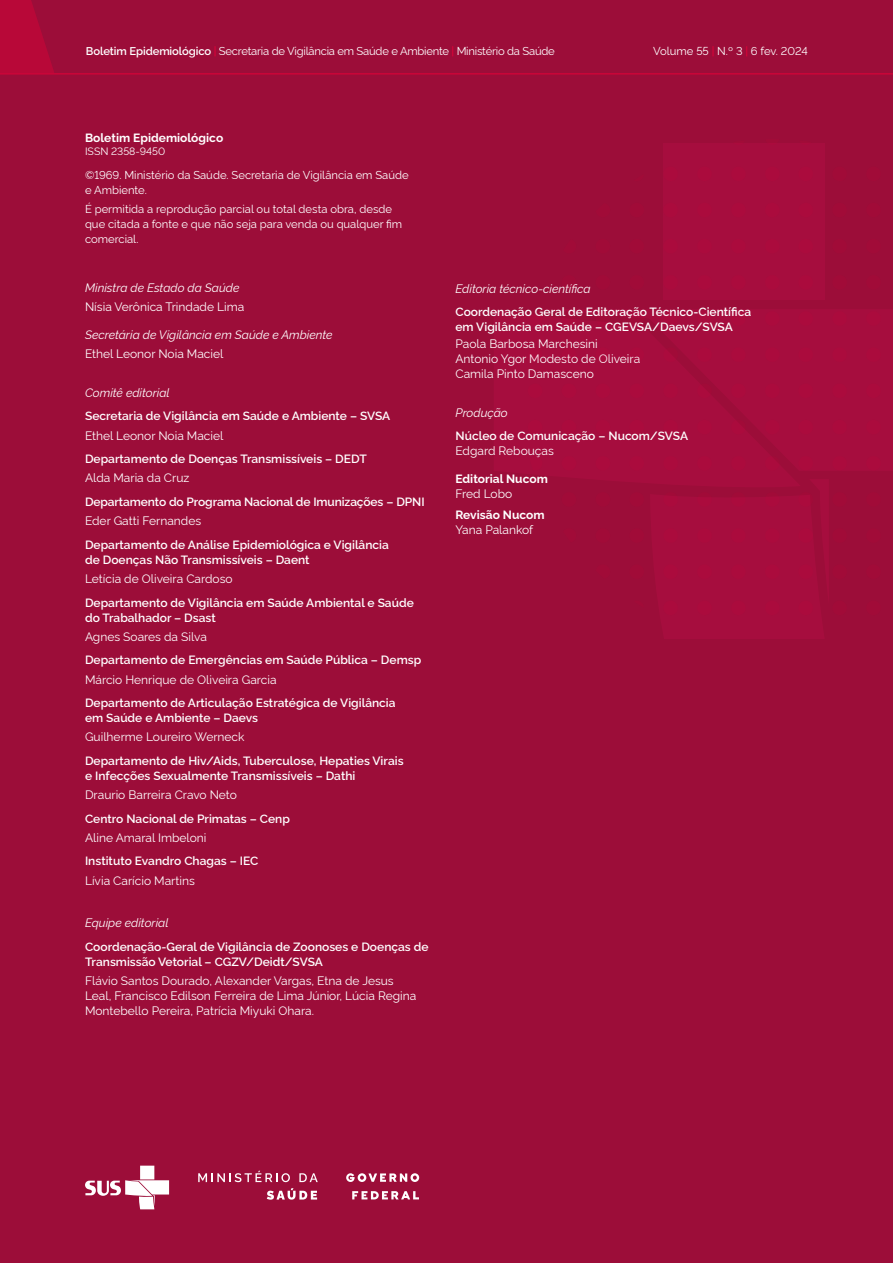
<style>
.page{position:relative;width:893px;height:1263px;background:#fff}
.page>*{position:absolute;margin:0;border:0;box-sizing:border-box;transform-origin:0 0}
.t1{font:600 12px/15px "Rawline";color:#fff}
.t2{font:12px/15px "Rawline";color:#fff}
.t3{font:italic 12px "Rawline";color:#fff}
.t4{font:700 12px "Rawline";color:#fff}
.t5{font:11.25px/15px "Rawline";color:#fff}
.t6{font:11.25px "Rawline";letter-spacing:-.02em;color:#fff}
.t7{font:10.5px "Rawline";color:#fff}
.s1{font-weight:600}
.s2{font-weight:500;color:#e40138}
</style>
<div class="page">
<div style="left:0;top:0;width:893px;height:74px;background:#9c0d39"></div>
<svg style="left:0;top:0;width:54px;height:73px"></svg>
<div style="left:0;top:73px;width:893px;height:1190px;background:#9c0d39"></div>
<hr style="left:0;top:73px;width:893px;height:1px;background:#e40138">
<svg style="left:85px;top:1166px;width:84px;height:43px"></svg>
<svg style="left:198px;top:1171px;width:92px;height:11px"></svg>
<svg style="left:299px;top:1173px;width:19px;height:9px"></svg>
<svg style="left:267px;top:1188px;width:50px;height:12px"></svg>
<svg style="left:346px;top:1173px;width:73px;height:9px"></svg>
<svg style="left:352px;top:1191px;width:67px;height:8px"></svg>
<div style="left:629px;top:203px;width:15px;height:14px;background:#a10b38;border-radius:50%"></div>
<div style="left:596px;top:239px;width:14px;height:14px;background:#a10b38;border-radius:50%"></div>
<div style="left:629px;top:239px;width:15px;height:14px;background:#a10b38;border-radius:50%"></div>
<div style="left:562px;top:275px;width:14px;height:15px;background:#a10b38;border-radius:50%"></div>
<div style="left:596px;top:275px;width:14px;height:15px;background:#a10b38;border-radius:50%"></div>
<div style="left:629px;top:275px;width:15px;height:15px;background:#a10b38;border-radius:50%"></div>
<div style="left:832px;top:167px;width:15px;height:14px;background:#a10b38;border-radius:50%"></div>
<div style="left:866px;top:167px;width:15px;height:14px;background:#a10b38;border-radius:50%"></div>
<div style="left:832px;top:203px;width:15px;height:14px;background:#a10b38;border-radius:50%"></div>
<div style="left:866px;top:203px;width:15px;height:14px;background:#a10b38;border-radius:50%"></div>
<div style="left:832px;top:239px;width:15px;height:14px;background:#a10b38;border-radius:50%"></div>
<div style="left:866px;top:239px;width:15px;height:14px;background:#a10b38;border-radius:50%"></div>
<div style="left:832px;top:275px;width:15px;height:15px;background:#a10b38;border-radius:50%"></div>
<div style="left:866px;top:275px;width:15px;height:15px;background:#a10b38;border-radius:50%"></div>
<div style="left:562px;top:492px;width:14px;height:15px;background:#a10b38;border-radius:50%"></div>
<div style="left:596px;top:492px;width:14px;height:15px;background:#a10b38;border-radius:50%"></div>
<div style="left:629px;top:492px;width:15px;height:15px;background:#a10b38;border-radius:50%"></div>
<div style="left:596px;top:528px;width:14px;height:15px;background:#a10b38;border-radius:50%"></div>
<div style="left:629px;top:528px;width:15px;height:15px;background:#a10b38;border-radius:50%"></div>
<div style="left:629px;top:564px;width:15px;height:15px;background:#a10b38;border-radius:50%"></div>
<div style="left:832px;top:492px;width:15px;height:15px;background:#a10b38;border-radius:50%"></div>
<div style="left:866px;top:492px;width:15px;height:15px;background:#a10b38;border-radius:50%"></div>
<div style="left:832px;top:528px;width:15px;height:15px;background:#a10b38;border-radius:50%"></div>
<div style="left:866px;top:528px;width:15px;height:15px;background:#a10b38;border-radius:50%"></div>
<div style="left:832px;top:564px;width:15px;height:15px;background:#a10b38;border-radius:50%"></div>
<div style="left:866px;top:564px;width:15px;height:15px;background:#a10b38;border-radius:50%"></div>
<div style="left:832px;top:601px;width:15px;height:14px;background:#a10b38;border-radius:50%"></div>
<div style="left:866px;top:601px;width:15px;height:14px;background:#a10b38;border-radius:50%"></div>
<div style="left:663px;top:143px;width:162px;height:157px;background:#a60d3e"></div>
<svg style="left:528px;top:315px;width:9px;height:156px"></svg>
<div style="left:537px;top:311px;width:344px;height:160px;background:#a60d3e"></div>
<div style="left:663px;top:495px;width:150px;height:120px;background:#a60d3e"></div>
<p class="t6" style="left:86px;top:42px;width:470px"><span class="s1">Boletim Epidemiológico</span> <span class="s2">|</span> Secretaria de Vigilância em Saúde e Ambiente <span class="s2">|</span> Ministério da Saúde</p>
<p class="t5" style="left:653px;top:43px;width:156px">Volume 55 <span class="s2">|</span> N.º 3 <span class="s2">|</span> 6 fev. 2024</p>
<p class="t4" style="left:85px;top:128px;width:140px">Boletim Epidemiológico</p>
<p class="t7" style="left:85px;top:143px;width:82px">ISSN 2358-9450</p>
<p class="t5" style="left:85px;top:166px;width:325px">©1969. Ministério da Saúde. Secretaria de Vigilância em Saúde e Ambiente.</p>
<p class="t5" style="left:85px;top:200px;width:319px">É permitida a reprodução parcial ou total desta obra, desde que citada a fonte e que não seja para venda ou qualquer fim comercial.</p>
<p class="t3" style="left:85px;top:278px;width:156px">Ministra de Estado da Saúde</p>
<p class="t2" style="left:85px;top:298px;width:161px">Nísia Verônica Trindade Lima</p>
<p class="t3" style="left:85px;top:325px;width:249px">Secretária de Vigilância em Saúde e Ambiente</p>
<p class="t2" style="left:85px;top:345px;width:140px">Ethel Leonor Noia Maciel</p>
<p class="t3" style="left:85px;top:383px;width:86px">Comitê editorial</p>
<p class="t1" style="left:85px;top:407px;width:307px">Secretaria de Vigilância em Saúde e Ambiente – SVSA</p>
<p class="t2" style="left:85px;top:427px;width:140px">Ethel Leonor Noia Maciel</p>
<p class="t1" style="left:85px;top:450px;width:283px">Departamento de Doenças Transmissíveis – DEDT</p>
<p class="t2" style="left:85px;top:469px;width:106px">Alda Maria da Cruz</p>
<p class="t1" style="left:85px;top:493px;width:341px">Departamento do Programa Nacional de Imunizações – DPNI</p>
<p class="t2" style="left:85px;top:512px;width:118px">Eder Gatti Fernandes</p>
<p class="t1" style="left:85px;top:536px;width:305px">Departamento de Análise Epidemiológica e Vigilância de Doenças Não Transmissíveis – Daent</p>
<p class="t2" style="left:85px;top:570px;width:149px">Letícia de Oliveira Cardoso</p>
<p class="t1" style="left:85px;top:593px;width:330px">Departamento de Vigilância em Saúde Ambiental e Saúde do Trabalhador – Dsast</p>
<p class="t2" style="left:85px;top:628px;width:123px">Agnes Soares da Silva</p>
<p class="t1" style="left:85px;top:651px;width:338px">Departamento de Emergências em Saúde Pública – Demsp</p>
<p class="t2" style="left:85px;top:670px;width:193px">Márcio Henrique de Oliveira Garcia</p>
<p class="t1" style="left:85px;top:694px;width:312px">Departamento de Articulação Estratégica de Vigilância em Saúde e Ambiente – Daevs</p>
<p class="t2" style="left:85px;top:728px;width:161px">Guilherme Loureiro Werneck</p>
<p class="t1" style="left:85px;top:752px;width:320px">Departamento de Hiv/Aids, Tuberculose, Hepaties Virais e Infecções Sexualmente Transmissíveis – Dathi</p>
<p class="t2" style="left:85px;top:786px;width:153px">Draurio Barreira Cravo Neto</p>
<p class="t1" style="left:85px;top:810px;width:206px">Centro Nacional de Primatas – Cenp</p>
<p class="t2" style="left:85px;top:829px;width:123px">Aline Amaral Imbeloni</p>
<p class="t1" style="left:85px;top:852px;width:175px">Instituto Evandro Chagas – IEC</p>
<p class="t2" style="left:85px;top:871px;width:111px">Lívia Carício Martins</p>
<p class="t3" style="left:85px;top:914px;width:85px">Equipe editorial</p>
<p class="t1" style="left:85px;top:938px;width:345px">Coordenação-Geral de Vigilância de Zoonoses e Doenças de<br>Transmissão Vetorial – CGZV/Deidt/SVSA</p>
<p class="t2" style="left:85px;top:972px;width:333px">Flávio Santos Dourado, Alexander Vargas, Etna de Jesus<br>Leal, Francisco Edilson Ferreira de Lima Júnior, Lúcia Regina<br>Montebello Pereira, Patrícia Miyuki Ohara.</p>
<p class="t3" style="left:455px;top:279px;width:137px">Editoria técnico-científica</p>
<p class="t1" style="left:455px;top:303px;width:297px">Coordenação Geral de Editoração Técnico-Científica em Vigilância em Saúde – CGEVSA/Daevs/SVSA</p>
<p class="t2" style="left:455px;top:335px;width:186px">Paola Barbosa Marchesini<br>Antonio Ygor Modesto de Oliveira<br>Camila Pinto Damasceno</p>
<p class="t3" style="left:455px;top:403px;width:54px">Produção</p>
<p class="t1" style="left:455px;top:427px;width:234px">Núcleo de Comunicação – Nucom/SVSA</p>
<p class="t2" style="left:455px;top:442px;width:100px">Edgard Rebouças</p>
<p class="t4" style="left:455px;top:469px;width:94px">Editorial Nucom</p>
<p class="t2" style="left:455px;top:485px;width:58px">Fred Lobo</p>
<p class="t4" style="left:455px;top:506px;width:91px">Revisão Nucom</p>
<p class="t2" style="left:455px;top:521px;width:79px">Yana Palankof</p>
</div>
